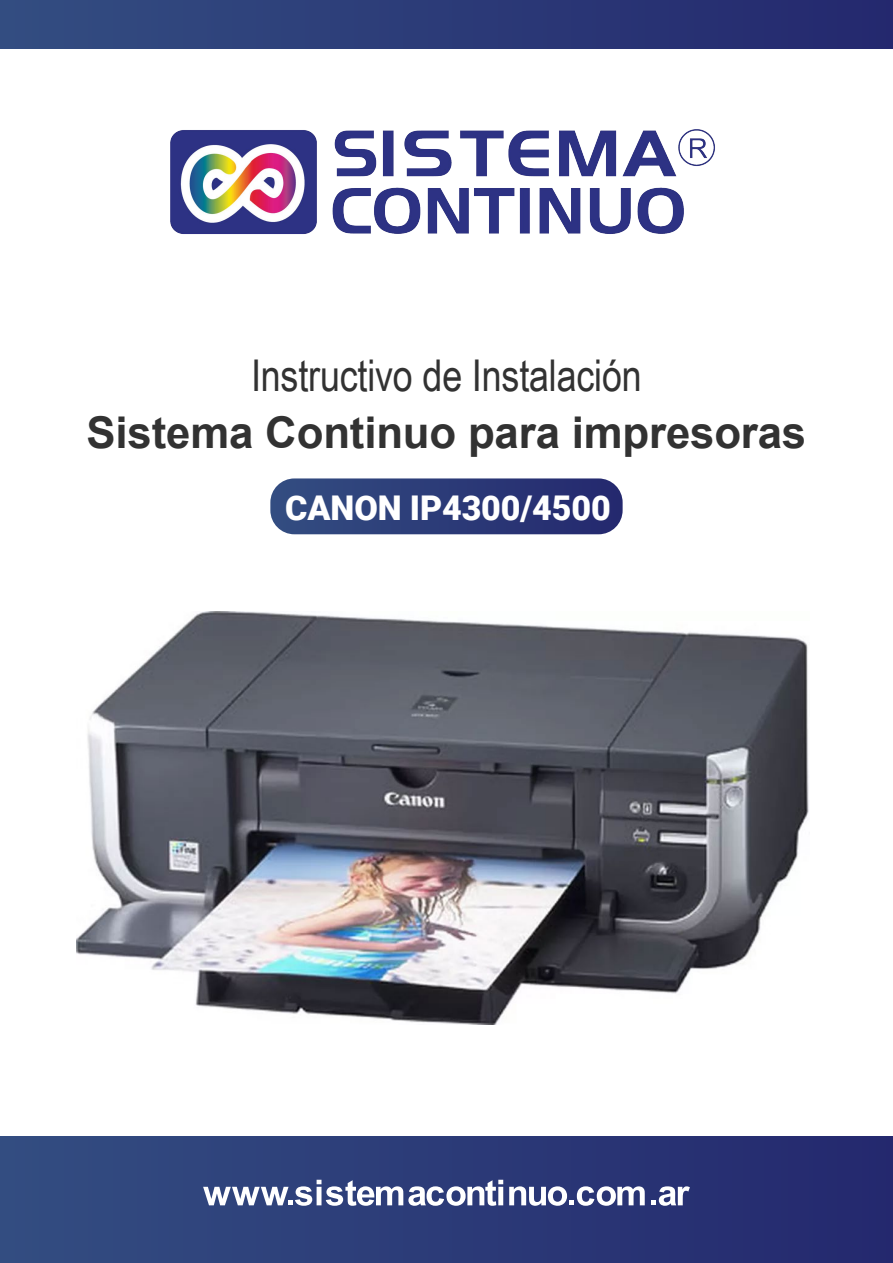
<style>
.page{position:relative;width:893px;height:1263px;background:#fff}
.page>*{position:absolute;margin:0;border:0;box-sizing:border-box;transform-origin:0 0}
.t1{font:700 43.8px "Arial";letter-spacing:-.005em;color:#323232}
.t2{font:43.8px "Arial Narrow";letter-spacing:-.005em;color:#323232}
.t3{font:900 34.05px "Roboto";letter-spacing:-.005em;color:#fff}
</style>
<div class="page">
<svg style="left:270px;top:478px;width:353px;height:56px;background:#32417c"></svg>
<div style="left:0;top:1137px;width:893px;height:126px;background:linear-gradient(to right,#334d81,#24286e)"></div>
<img style="left:170px;top:129px;width:545px;height:105px">
<div style="left:0;top:0;width:893px;height:48px;background:linear-gradient(to right,#334d81,#24286e)"></div>
<svg style="left:203px;top:1180px;width:300px;height:26px"></svg>
<svg style="left:509px;top:1186px;width:136px;height:20px"></svg>
<svg style="left:651px;top:1186px;width:39px;height:20px"></svg>
<img style="left:76px;top:612px;width:733px;height:412px">
<p class="t2" style="left:251px;top:344px;width:392px">Instructivo de Instalación</p>
<p class="t1" style="left:87px;top:402px;width:721px">Sistema Continuo para impresoras</p>
<p class="t3" style="left:285px;top:484px;width:327px">CANON IP4300/4500</p>
</div>
